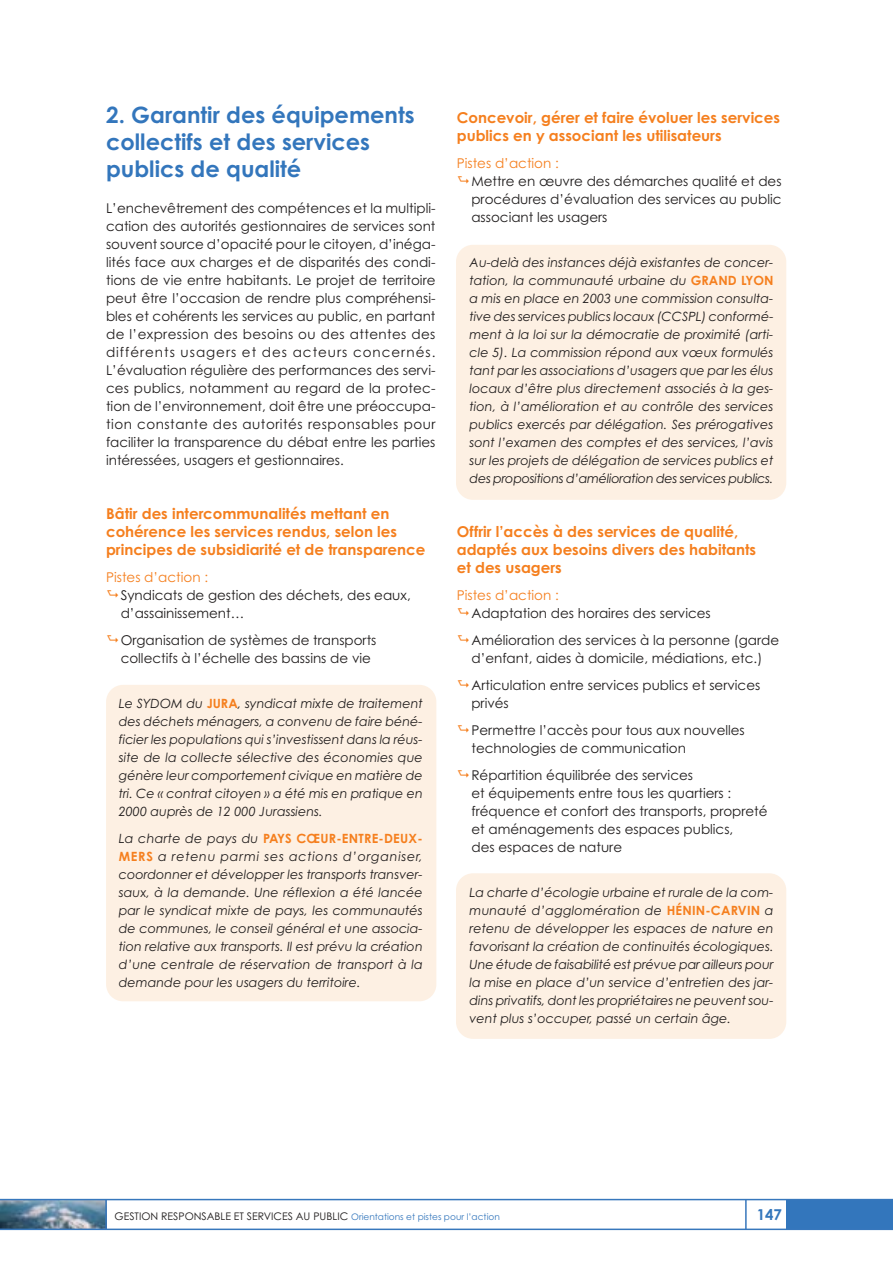
<style>
.page{position:relative;width:893px;height:1263px;background:#fff}
.page>*{position:absolute;margin:0;border:0;box-sizing:border-box;transform-origin:0 0}
.t1{font:700 22.5px/27px "Century Gothic";color:#3376bc}
.t2{font:700 15px/18px "Century Gothic";color:#f57f1e}
.t3{font:700 15px "Century Gothic";color:#3376bc}
.t4{font:13.5px/18px "Century Gothic";color:#201d1d}
.t5{font:13.5px "Century Gothic";color:#f57f1e}
.t6{font:italic 12.75px/18px "Century Gothic";color:#201d1d;text-align:justify}
.t7{font:10.5px "Century Gothic";color:#201d1d}
.s1{font-weight:700;font-style:normal;color:#f57f1e}
.s2{font-size:9px;color:#3376bc}
</style>
<div class="page">
<div style="left:106px;top:685px;width:330px;height:316px;background:#fdf0e3;border-radius:17px"></div>
<div style="left:456px;top:245px;width:330px;height:255px;background:#fdf0e3;border-radius:17px"></div>
<div style="left:456px;top:873px;width:330px;height:166px;background:#fdf0e3;border-radius:17px"></div>
<img style="left:0;top:1200px;width:105px;height:29px">
<div style="left:786px;top:1199px;width:107px;height:30px;background:#3376bc"></div>
<hr style="left:745px;top:1199px;width:2px;height:30px;background:#3777bc">
<hr style="left:0;top:1199px;width:893px;height:1px;background:#3777bc">
<hr style="left:0;top:1229px;width:893px;height:1px;background:#3777bc">
<hr style="left:105px;top:1199px;width:2px;height:30px;background:#3777bc">
<h1 class="t1" style="left:106px;top:104px;width:310px">2. Garantir des équipements collectifs et des services publics de qualité</h1>
<p class="t4" style="left:106px;top:200px;width:331px;text-align:justify">L’enchevêtrement des compétences et la multipli&shy;cation des autorités gestionnaires de services sont souvent source d’opacité pour le citoyen, d’inéga&shy;lités face aux charges et de disparités des condi&shy;tions de vie entre habitants. Le projet de territoire peut être l’occasion de rendre plus compréhensi&shy;bles et cohérents les services au public, en partant de l’expression des besoins ou des attentes des différents usagers et des acteurs concernés.<br>L’évaluation régulière des performances des servi&shy;ces publics, notamment au regard de la protec&shy;tion de l’environnement, doit être une préoccupa&shy;tion constante des autorités responsables pour faciliter la transparence du débat entre les parties intéressées, usagers et gestionnaires.</p>
<p class="t2" style="left:106px;top:506px;width:321px">Bâtir des intercommunalités mettant en cohérence les services rendus, selon les principes de subsidiarité et de transparence</p>
<p class="t5" style="left:106px;top:572px;width:103px">Pistes d’action :</p>
<p class="t4" style="left:121px;top:587px;width:291px">Syndicats de gestion des déchets, des eaux, d’assainissement…</p>
<p class="t4" style="left:121px;top:632px;width:257px">Organisation de systèmes de transports collectifs à l’échelle des bassins de vie</p>
<p class="t6" style="left:119px;top:695px;width:305px">Le SYDOM du <span class="s1">JURA</span>, syndicat mixte de traitement des déchets ménagers, a convenu de faire béné&shy;ficier les populations qui s’investissent dans la réus&shy;site de la collecte sélective des économies que génère leur comportement civique en matière de tri. Ce « contrat citoyen » a été mis en pratique en 2000 auprès de 12 000 Jurassiens.</p>
<p class="t6" style="left:119px;top:830px;width:305px">La charte de pays du <span class="s1">PAYS CŒUR-ENTRE-DEUX-MERS</span> a retenu parmi ses actions d’organiser, coordonner et développer les transports transver&shy;saux, à la demande. Une réflexion a été lancée par le syndicat mixte de pays, les communautés de communes, le conseil général et une associa&shy;tion relative aux transports. Il est prévu la création d’une centrale de réservation de transport à la demande pour les usagers du territoire.</p>
<p class="t2" style="left:457px;top:110px;width:325px">Concevoir, gérer et faire évoluer les services publics en y associant les utilisateurs</p>
<p class="t5" style="left:457px;top:158px;width:103px">Pistes d’action :</p>
<p class="t4" style="left:471px;top:173px;width:312px;text-align:justify">Mettre en œuvre des démarches qualité et des procédures d’évaluation des services au public associant les usagers</p>
<p class="t6" style="left:469px;top:255px;width:305px">Au-delà des instances déjà existantes de concer&shy;tation, la communauté urbaine du <span class="s1">GRAND LYON </span>a mis en place en 2003 une commission consulta&shy;tive des services publics locaux (CCSPL) conformé&shy;ment à la loi sur la démocratie de proximité (arti&shy;cle 5). La commission répond aux vœux formulés tant par les associations d’usagers que par les élus locaux d’être plus directement associés à la ges&shy;tion, à l’amélioration et au contrôle des services publics exercés par délégation. Ses prérogatives sont l’examen des comptes et des services, l’avis sur les projets de délégation de services publics et des propositions d’amélioration des services publics.</p>
<p class="t2" style="left:457px;top:524px;width:301px">Offrir l’accès à des services de qualité, adaptés aux besoins divers des habitants et des usagers</p>
<p class="t5" style="left:457px;top:590px;width:103px">Pistes d’action :</p>
<p class="t4" style="left:471px;top:601px;width:309px;line-height:27px">Adaptation des horaires des services<br>Amélioration des services à la personne (garde</p>
<p class="t4" style="left:471px;top:646px;width:292px;line-height:27px">d’enfant, aides à domicile, médiations, etc.)<br>Articulation entre services publics et services</p>
<p class="t4" style="left:471px;top:691px;width:275px;line-height:27px">privés<br>Permettre l’accès pour tous aux nouvelles</p>
<p class="t4" style="left:471px;top:736px;width:223px;line-height:27px">technologies de communication<br>Répartition équilibrée des services</p>
<p class="t4" style="left:471px;top:785px;width:298px">et équipements entre tous les quartiers : fréquence et confort des transports, propreté et aménagements des espaces publics,<br>des espaces de nature</p>
<p class="t6" style="left:469px;top:884px;width:305px">La charte d’écologie urbaine et rurale de la com&shy;munauté d’agglomération de <span class="s1">HÉNIN-CARVIN</span> a retenu de développer les espaces de nature en favorisant la création de continuités écologiques.<br>Une étude de faisabilité est prévue par ailleurs pour la mise en place d’un service d’entretien des jar&shy;dins privatifs, dont les propriétaires ne peuvent sou&shy;vent plus s’occuper, passé un certain âge.</p>
<p class="t7" style="left:115px;top:1212px;width:387px">GESTION RESPONSABLE ET SERVICES AU PUBLIC <span class="s2">Orientations et pistes pour l’action</span></p>
<p class="t3" style="left:757px;top:1209px;width:27px">147</p>
</div>
